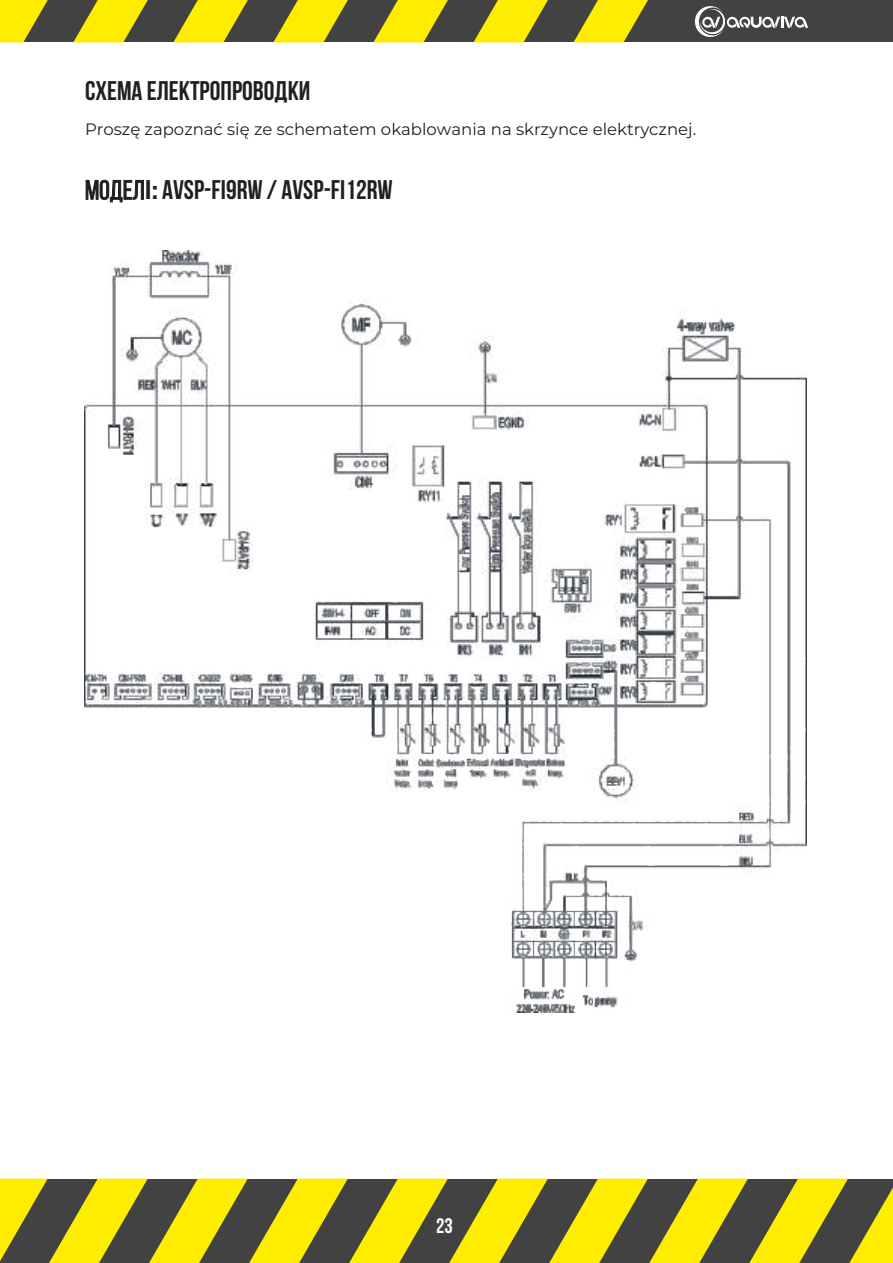
<style>
.page{position:relative;width:893px;height:1263px;background:#fff}
.page>*{position:absolute;margin:0;border:0;box-sizing:border-box;transform-origin:0 0}
.t1{font:700 27px "Bebas Neue";color:#22201e}
.t2{font:700 21px "Bebas Neue";color:#fefefe}
.t3{font:16.5px "Montserrat";color:#22201e}
.s1{font-weight:400}
.s2{font-family:"Basis Grotesque Pro"}
</style>
<div class="page">
<svg style="left:0;top:1178px;width:893px;height:85px;background:#a19823"></svg>
<div style="left:0;top:0;width:893px;height:42px;background:#434242"></div>
<svg style="left:695px;top:6px;width:113px;height:31px"></svg>
<svg style="left:0;top:0;width:648px;height:42px"></svg>
<img style="left:85px;top:251px;width:721px;height:761px">
<h1 class="t1" style="left:85px;top:75px;width:227px">СХЕМА ЕЛЕКТРОПРОВОДКИ</h1>
<p class="t3" style="left:85px;top:118px;width:613px">Proszę zapoznać się ze schematem okablowania na skrzynce elektrycznej.</p>
<h1 class="t1" style="left:85px;top:174px;width:309px"><span class="s1">Модел</span><span class="s2">I:</span> AVSP-FI9RW / AVSP-FI12RW</h1>
<p class="t2" style="left:436px;top:1217px;width:18px">23</p>
</div>
